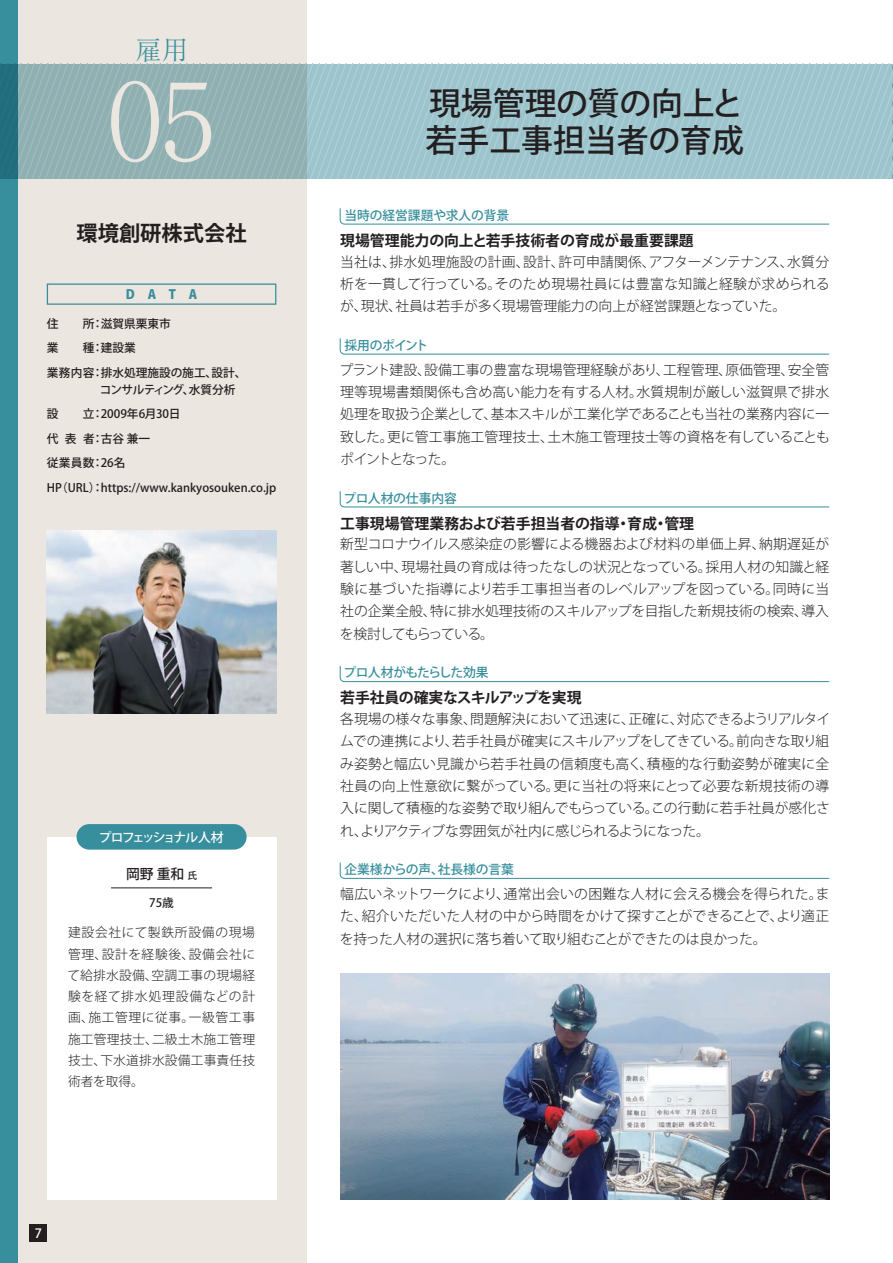
<style>
.page{position:relative;width:893px;height:1263px;background:#fff}
.page>*{position:absolute;margin:0;border:0;box-sizing:border-box;transform-origin:0 0}
.t1{font:300 106.35px "Ryumin Pro";color:#ebe6df}
.t2{font:500 31.95px/37.2px "Koz Go Pro";color:#231f20}
.t3{font:300 26.55px "Ryumin Pro";color:#378e9c}
.t4{font:700 21.3px "Koz Go Pro";color:#231f20}
.t5{font:700 14.85px "Koz Go Pro";color:#231f20}
.t6{font:700 14.85px "Koz Go Pro";letter-spacing:-.035em;color:#231f20}
.t7{font:300 13.8px/22.4px "Koz Go Pro";letter-spacing:-.01em;color:#231f20;text-align:justify}
.t8{font:500 13.8px "Koz Go Pro";color:#231f20}
.t9{font:300 12.75px/21.3px "Koz Go Pro";letter-spacing:.01em;color:#231f20;text-align:justify}
.t10{font:500 12.75px "Koz Go Pro";letter-spacing:-.01em;color:#378e9c}
.t11{font:500 12.75px "Koz Go Pro";letter-spacing:-.135em;color:#fff}
.t12{font:500 12.75px "Koz Go Pro";letter-spacing:-.05em;color:#378e9c}
.t13{font:800 12.75px "Koz Go Pro";color:#378e9c}
.t14{font:500 12.75px "Koz Go Pro";letter-spacing:-.04em;color:#378e9c}
.t15{font:500 11.7px/24.5px "Koz Go Pro";color:#231f20;text-align:justify}
.s1{font-size:9.6px}
</style>
<div class="page">
<div style="left:0;top:0;width:306px;height:1263px;background:#ebe6df"></div>
<div style="left:0;top:0;width:17px;height:1263px;background:#378e9c"></div>
<div style="left:47px;top:837px;width:229px;height:362px;background:#fff"></div>
<div style="left:77px;top:824px;width:170px;height:26px;background:#378e9c;border-radius:13px"></div>
<svg style="left:0;top:64px;width:893px;height:115px;background:#99bdc4"></svg>
<svg style="left:47px;top:283px;width:229px;height:22px"></svg>
<hr style="left:111px;top:887px;width:101px;height:1px;background:#231f20">
<img style="left:47px;top:530px;width:229px;height:183px">
<svg style="left:339px;top:491px;width:491px;height:17px"></svg>
<svg style="left:339px;top:338px;width:491px;height:17px"></svg>
<svg style="left:339px;top:665px;width:491px;height:17px"></svg>
<svg style="left:339px;top:862px;width:491px;height:17px"></svg>
<svg style="left:339px;top:208px;width:491px;height:17px"></svg>
<img style="left:340px;top:974px;width:489px;height:225px">
<div style="left:30px;top:1225px;width:17px;height:17px;background:#231f20"></div>
<h3 class="t3" style="left:135px;top:29px;width:55px">雇用</h3>
<h1 class="t1" style="left:108px;top:37px;width:108px">05</h1>
<h3 class="t4" style="left:77px;top:219px;width:172px">環境創研株式会社</h3>
<p class="t13" style="left:126px;top:286px;width:73px">D　A　T　A</p>
<p class="t15" style="left:101px;top:312px;width:147px;text-align:left">滋賀県栗東市<br>建設業<br>排水処理施設の施工、設計、</p>
<p class="t15" style="left:100px;top:378px;width:178px;text-align:left">コンサルティング、水質分析<br>2009年6月30日<br>古谷 兼一<br>26名https://www.kankyosouken.co.jp</p>
<p class="t15" style="left:47px;top:312px;width:58px">住　　所：業　　種：業務内容：</p>
<p class="t15" style="left:47px;top:402px;width:58px">設　　立：代 表 者：従業員数：HP（URL）：</p>
<p class="t11" style="left:99px;top:829px;width:126px">プロフェッショナル人材</p>
<p class="t8" style="left:126px;top:865px;width:73px">岡野 重和 <span class="s1">氏</span></p>
<p class="t15" style="left:149px;top:891px;width:26px">75歳</p>
<p class="t9" style="left:68px;top:922px;width:189px">建設会社にて製鉄所設備の現場管理、設計を経験後、設備会社にて給排水設備、空調工事の現場経験を経て排水処理設備などの計画、施工管理に従事。一級管工事施工管理技士、二級土木施工管理技士、下水道排水設備工事責任技術者を取得。</p>
<p class="t11" style="left:35px;top:1225px;width:9px">7</p>
<h2 class="t2" style="left:426px;top:86px;width:320px">現場管理の質の向上と若手工事担当者の育成</h2>
<p class="t10" style="left:344px;top:207px;width:166px">当時の経営課題や求人の背景</p>
<p class="t5" style="left:340px;top:231px;width:355px">現場管理能力の向上と若手技術者の育成が最重要課題</p>
<p class="t7" style="left:340px;top:250px;width:491px">当社は、排水処理施設の計画、設計、許可申請関係、アフターメンテナンス、水質分析を一貫して行っている。そのため現場社員には豊富な知識と経験が求められるが、現状、社員は若手が多く現場管理能力の向上が経営課題となっていた。</p>
<p class="t14" style="left:344px;top:337px;width:85px">採用のポイント</p>
<p class="t7" style="left:339px;top:359px;width:492px">プラント建設、設備工事の豊富な現場管理経験があり、工程管理、原価管理、安全管理等現場書類関係も含め高い能力を有する人材。水質規制が厳しい滋賀県で排水処理を取扱う企業として、基本スキルが工業化学であることも当社の業務内容に一致した。更に管工事施工管理技士、土木施工管理技士等の資格を有していることもポイントとなった。</p>
<p class="t10" style="left:344px;top:490px;width:115px">プロ人材の仕事内容</p>
<p class="t5" style="left:340px;top:513px;width:355px">工事現場管理業務および若手担当者の指導・育成・管理</p>
<p class="t7" style="left:340px;top:533px;width:491px">新型コロナウイルス感染症の影響による機器および材料の単価上昇、納期遅延が著しい中、現場社員の育成は待ったなしの状況となっている。採用人材の知識と経験に基づいた指導により若手工事担当者のレベルアップを図っている。同時に当社の企業全般、特に排水処理技術のスキルアップを目指した新規技術の検索、導入を検討してもらっている。</p>
<p class="t12" style="left:344px;top:664px;width:147px">プロ人材がもたらした効果</p>
<p class="t6" style="left:340px;top:688px;width:243px">若手社員の確実なスキルアップを実現</p>
<p class="t7" style="left:340px;top:708px;width:492px">各現場の様々な事象、問題解決において迅速に、正確に、対応できるようリアルタイムでの連携により、若手社員が確実にスキルアップをしてきている。前向きな取り組み姿勢と幅広い見識から若手社員の信頼度も高く、積極的な行動姿勢が確実に全社員の向上性意欲に繋がっている。更に当社の将来にとって必要な新規技術の導入に関して積極的な姿勢で取り組んでもらっている。この行動に若手社員が感化され、よりアクティブな雰囲気が社内に感じられるようになった。</p>
<p class="t10" style="left:344px;top:861px;width:171px">企業様からの声、社長様の言葉</p>
<p class="t7" style="left:340px;top:883px;width:491px">幅広いネットワークにより、通常出会いの困難な人材に会える機会を得られた。また、紹介いただいた人材の中から時間をかけて探すことができることで、より適正を持った人材の選択に落ち着いて取り組むことができたのは良かった。</p>
</div>
